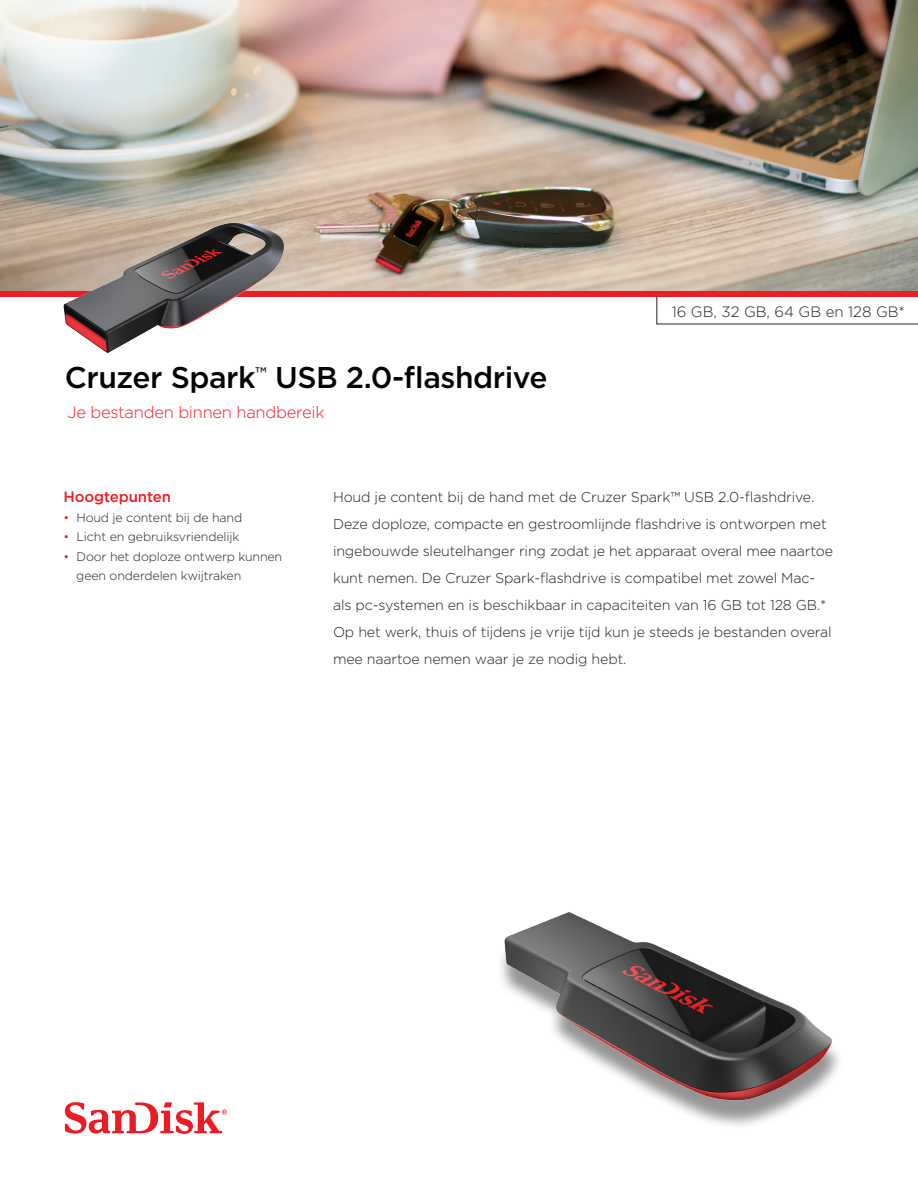
<style>
.page{position:relative;width:918px;height:1188px;background:#fff}
.page>*{position:absolute;margin:0;border:0;box-sizing:border-box;transform-origin:0 0}
.Front_Title_Name{font:500 30px "Gotham";letter-spacing:-.015em;color:#040503}
.Front_Title_Name-2{font:500 16.8px "Gotham";color:#231f20}
.Front_Subhead_title{font:300 16.5px "Gotham";letter-spacing:-.015em;color:#ee1d23}
.Mouse_copy_-_copyrig{font:300 15px "Gotham";color:#231f20}
.Front_Sidebar_headli{font:500 15px "Gotham";letter-spacing:-.01em;color:#ee1d23}
.Body-text_run{font:300 14.25px/27px "Gotham";letter-spacing:-.01em;color:#231f20}
.t1{font:300 12.3px "Gotham";letter-spacing:-.01em;color:#231f20}
.t2{font:300 12.3px "Gotham";color:#ee1d23}
</style>
<div class="page">
<svg style="left:65px;top:1102px;width:162px;height:32px"></svg>
<div style="left:0;top:287px;width:918px;height:9px;background:#ee1d23"></div>
<img style="left:0;top:0;width:918px;height:291px">
<svg style="left:656px;top:296px;width:262px;height:28px"></svg>
<img style="left:501px;top:912px;width:338px;height:214px">
<img style="left:26px;top:189px;width:273px;height:164px">
<p class="Front_Title_Name" style="left:275px;top:358px;width:274px">USB 2.0-flashdrive</p>
<p class="Front_Title_Name" style="left:65px;top:358px;width:192px">Cruzer Spark</p>
<p class="Front_Subhead_title" style="left:68px;top:402px;width:259px">Je bestanden binnen handbereik</p>
<p class="Front_Title_Name-2" style="left:255px;top:362px;width:13px">™</p>
<p class="Mouse_copy_-_copyrig" style="left:672px;top:302px;width:235px">16 GB, 32 GB, 64 GB en 128 GB*</p>
<p class="Front_Sidebar_headli" style="left:64px;top:487px;width:109px">Hoogtepunten</p>
<p class="t1" style="left:76px;top:510px;width:167px">Houd je content bij de hand</p>
<p class="t2" style="left:64px;top:510px;width:7px">•</p>
<p class="t2" style="left:64px;top:529px;width:7px">•</p>
<p class="t2" style="left:64px;top:549px;width:7px">•</p>
<p class="t1" style="left:76px;top:529px;width:164px">Licht en gebruiksvriendelijk</p>
<p class="t1" style="left:76px;top:549px;width:207px">Door het doploze ontwerp kunnen</p>
<p class="t1" style="left:76px;top:568px;width:166px">geen onderdelen kwijtraken</p>
<p class="Body-text_run" style="left:333px;top:483px;width:502px">Houd je content bij de hand met de Cruzer Spark™ USB 2.0-flashdrive.<br>Deze doploze, compacte en gestroomlijnde flashdrive is ontworpen met ingebouwde sleutelhanger ring zodat je het apparaat overal mee naartoe</p>
<p class="Body-text_run" style="left:333px;top:564px;width:484px">kunt nemen. De Cruzer Spark-flashdrive is compatibel met zowel Mac-</p>
<p class="Body-text_run" style="left:333px;top:591px;width:495px">als pc-systemen en is beschikbaar in capaciteiten van 16 GB tot 128 GB *.</p>
<p class="Body-text_run" style="left:333px;top:618px;width:500px">Op het werk, thuis of tijdens je vrije tijd kun je steeds je bestanden overal mee naartoe nemen waar je ze nodig hebt.</p>
</div>
